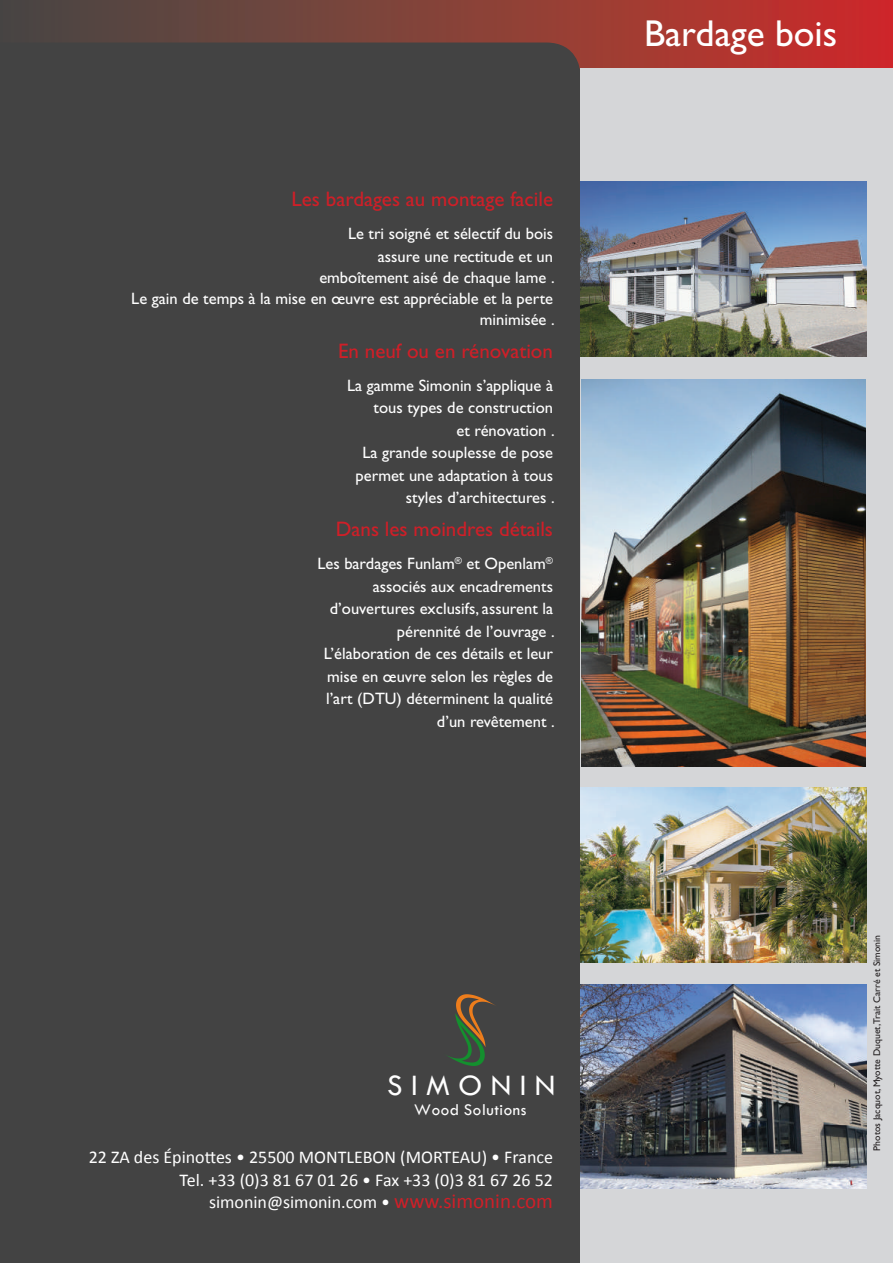
<style>
.page{position:relative;width:893px;height:1263px;background:#fff}
.page>*{position:absolute;margin:0;border:0;box-sizing:border-box;transform-origin:0 0}
.t1{font:37.5px "Gill Sans Std";color:#fff}
.t2{font:30.9px "Tw Cen";letter-spacing:.275em;color:#fff}
.t3{font:21px "Gill Sans Std";color:#cf1f28}
.t4{font:18px/22.5px "Calibri";color:#fff;text-align:right}
.t5{font:16.95px "Tw Cen";letter-spacing:.035em;color:#fff}
.t6{font:16.5px/22.5px "Gill Sans Std";color:#fff;text-align:right}
.t7{font:9.75px "Gill Sans Std";color:#231f20}
.s1{font-size:21px;color:#cf1f28}
</style>
<div class="page">
<div style="left:0;top:0;width:581px;height:1263px;background:#434343"></div>
<svg style="left:44px;top:0;width:849px;height:70px"></svg>
<div style="left:581px;top:68px;width:312px;height:1195px;background:#d5d6d8"></div>
<svg style="left:446px;top:994px;width:49px;height:72px"></svg>
<img style="left:581px;top:379px;width:285px;height:387px">
<img style="left:581px;top:787px;width:285px;height:176px">
<img style="left:581px;top:984px;width:285px;height:204px">
<img style="left:581px;top:181px;width:285px;height:175px">
<p class="t3" style="left:292px;top:187px;width:263px">Les bardages au montage facile</p>
<p class="t6" style="left:348px;top:222px;width:207px">Le tri soigné et sélectif du bois assure une rectitude et un</p>
<p class="t6" style="left:131px;top:267px;width:425px;line-height:21px">emboîtement aisé de chaque lame .<br>Le gain de temps à la mise en œuvre est appréciable et la perte minimisée .</p>
<p class="t3" style="left:338px;top:339px;width:216px">En neuf ou en rénovation</p>
<p class="t6" style="left:347px;top:374px;width:209px">La gamme Simonin s’applique à tous types de construction<br>et rénovation .<br>La grande souplesse de pose permet une adaptation à tous styles d’architectures .</p>
<p class="t3" style="left:336px;top:517px;width:219px">Dans les moindres détails</p>
<p class="t6" style="left:317px;top:552px;width:239px">Les bardages Funlam<sup>®</sup> et Openlam<sup>® </sup>associés aux encadrements d’ouvertures exclusifs, assurent la pérennité de l’ouvrage .<br>L’élaboration de ces détails et leur mise en œuvre selon les règles de l’art (DTU) déterminent la qualité d’un revêtement .</p>
<h2 class="t2" style="left:387px;top:1067px;width:170px">SIMONIN</h2>
<p class="t5" style="left:414px;top:1099px;width:114px">Wood Solutions</p>
<p class="t4" style="left:89px;top:1146px;width:466px">22 ZA des Épinottes • 25500 MONTLEBON (MORTEAU) • France<br>Tel. +33 (0)3 81 67 01 26 • Fax +33 (0)3 81 67 26 52 simonin@simonin.com • <span class="s1">www.simonin.com</span></p>
<h1 class="t1" style="left:644px;top:12px;width:195px">Bardage bois</h1>
<p class="t7" style="left:871px;top:1151px;width:217px;rotate:-90deg">Photos Jacquot, Myotte Duquet,Trait Carré et Simonin</p>
</div>
